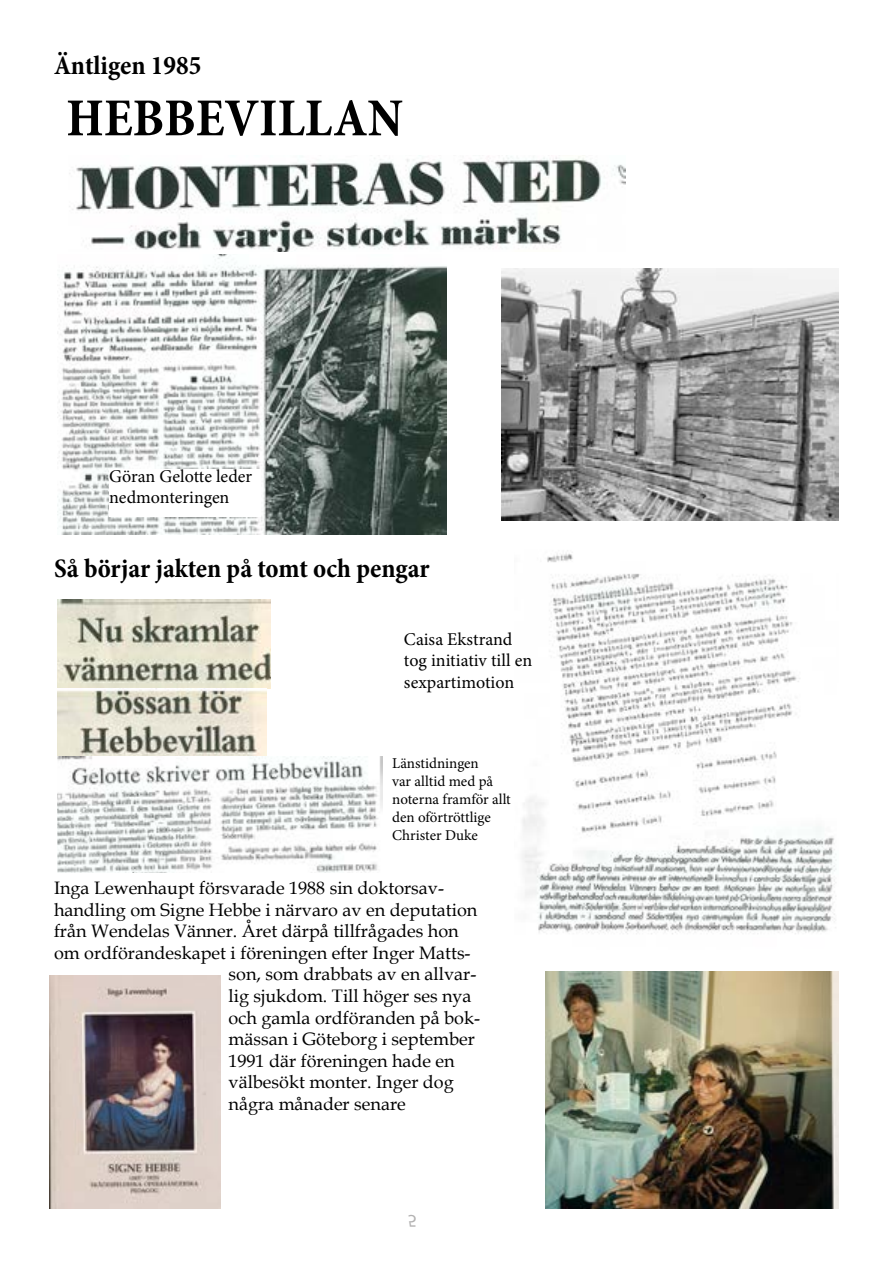
<style>
.page{position:relative;width:893px;height:1263px;background:#fff}
.page>*{position:absolute;margin:0;border:0;box-sizing:border-box;transform-origin:0 0}
.t1{font:700 condensed 54px "Minion Pro";color:#000}
.t2{font:700 condensed 27px "Minion Pro";color:#000}
.t3{font:18px "Book Antiqua";color:#000}
.t4{font:18px/21.6px "Minion Pro";color:#000}
.t5{font:15px/18px "Minion Pro";color:#000}
</style>
<div class="page">
<img style="left:59px;top:255px;width:387px;height:280px">
<img style="left:69px;top:155px;width:556px;height:97px">
<img style="left:501px;top:269px;width:338px;height:251px">
<div style="left:109px;top:469px;width:152px;height:47px;background:#fff"></div>
<img style="left:58px;top:599px;width:212px;height:90px">
<img style="left:58px;top:689px;width:208px;height:68px">
<img style="left:522px;top:553px;width:314px;height:381px">
<img style="left:58px;top:757px;width:324px;height:115px">
<img style="left:50px;top:975px;width:170px;height:234px">
<img style="left:546px;top:971px;width:293px;height:238px">
<h2 class="t2" style="left:54px;top:46px;width:149px">Äntligen 1985</h2>
<h1 class="t1" style="left:66px;top:81px;width:338px">HEBBEVILLAN</h1>
<p class="t4" style="left:109px;top:465px;width:145px">Göran Gelotte leder nedmonteringen</p>
<h2 class="t2" style="left:54px;top:550px;width:377px">Så börjar jakten på tomt och pengar</h2>
<p class="t4" style="left:404px;top:628px;width:130px">Caisa Ekstrand tog initiativ till en sexpartimotion</p>
<p class="t5" style="left:392px;top:754px;width:120px">Länstidningen<br>var alltid med på noterna framför allt den oförtröttlige<br>Christer Duke</p>
<p class="t3" style="left:54px;top:875px;width:392px">Inga Lewenhaupt försvarade 1988 sin doktorsav-</p>
<p class="t3" style="left:54px;top:897px;width:425px">handling om Signe Hebbe i närvaro av en deputation</p>
<p class="t3" style="left:54px;top:919px;width:406px">från Wendelas Vänner. Året därpå tillfrågades hon</p>
<p class="t3" style="left:54px;top:940px;width:418px">om ordförandeskapet i föreningen efter Inger Matts-</p>
<p class="t3" style="left:229px;top:962px;width:249px">son, som drabbats av en allvar-</p>
<p class="t3" style="left:229px;top:983px;width:245px">lig sjukdom. Till höger ses nya</p>
<p class="t3" style="left:229px;top:1005px;width:253px">och gamla ordföranden på bok-</p>
<p class="t3" style="left:229px;top:1027px;width:248px">mässan i Göteborg i september</p>
<p class="t3" style="left:229px;top:1048px;width:228px">1991 där föreningen hade en</p>
<p class="t3" style="left:229px;top:1070px;width:227px">välbesökt monter. Inger dog</p>
<p class="t3" style="left:229px;top:1091px;width:179px">några månader senare</p>
</div>
